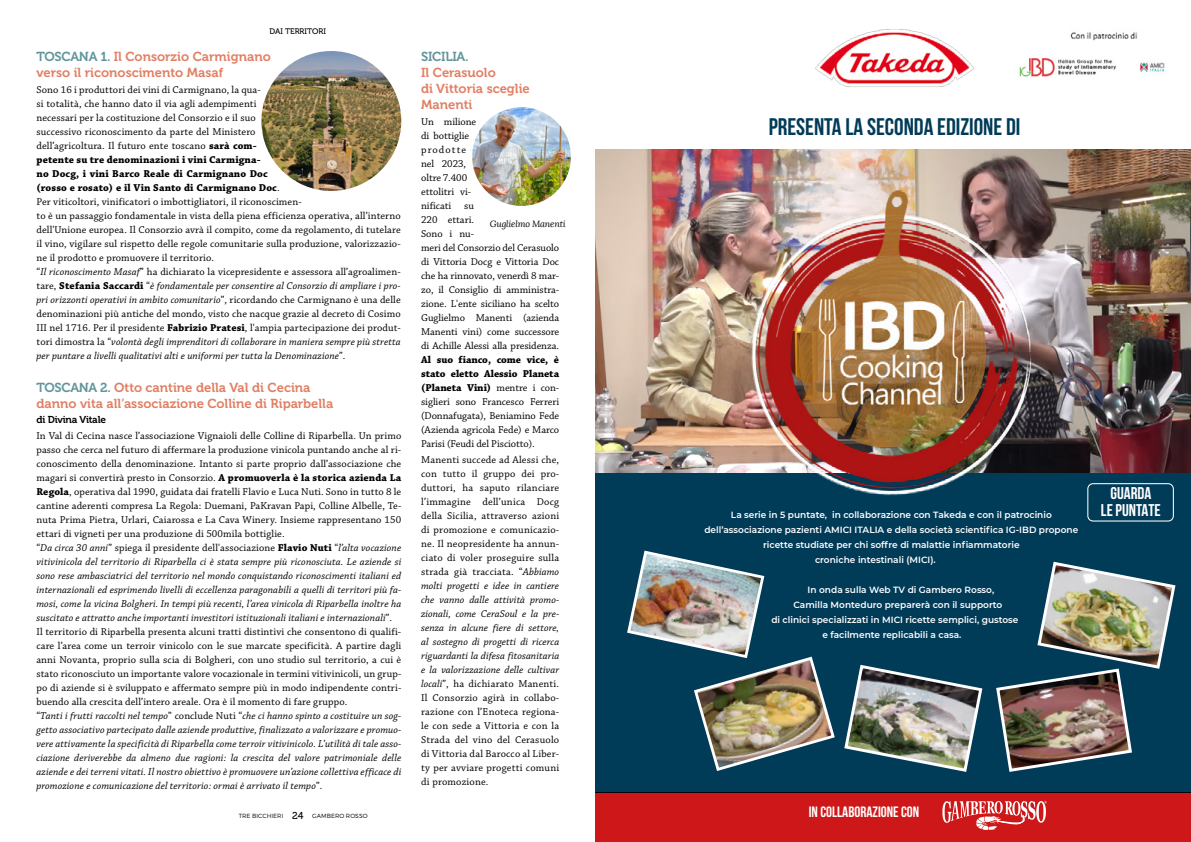
<style>
.page{position:relative;width:1191px;height:842px;background:#fff}
.page>*{position:absolute;margin:0;border:0;box-sizing:border-box;transform-origin:0 0}
.t1{font:700 24px "Bebas Neue";color:#003b58}
.t2{font:700 17px "Bebas Neue";color:#fff}
.t3{font:700 15px "Bebas Neue";color:#fff}
.t4{font:13px/16px "Museo 700";color:#e17f63}
.t5{font:13px "Museo 700";letter-spacing:-.02em;color:#61959b}
.t6{font:10.5px/14px "Chaparral Pro";letter-spacing:.01em;color:#000}
.t7{font:10px "Museo 700";letter-spacing:-.02em;color:#000}
.t8{font:600 9px "Montserrat";color:#fff}
.t9{font:italic 9px "Lora";letter-spacing:-.02em;color:#000}
.t10{font:8px "Museo 500";color:#000}
.t11{font:300 6px "Montserrat";letter-spacing:.01em;color:#000}
.s1{color:#61959b}
.s2{font-weight:700}
.s3{font-style:italic}
.s4{font-family:"Museo 500";font-weight:400;font-size:10px}
</style>
<div class="page">
<img style="left:472px;top:107px;width:99px;height:99px;border-radius:49px">
<img style="left:261px;top:51px;width:140px;height:140px;border-radius:70px">
<div style="left:595px;top:150px;width:596px;height:642px;background:#003b58"></div>
<img style="left:595px;top:150px;width:596px;height:322px">
<div style="left:595px;top:792px;width:596px;height:50px;background:#cd1719"></div>
<svg style="left:942px;top:801px;width:104px;height:29px"></svg>
<img style="left:815px;top:29px;width:160px;height:58px">
<div style="left:1087px;top:483px;width:86px;height:38px;border:1px solid #fff;border-radius:5px"></div>
<img style="left:736px;top:161px;width:310px;height:335px">
<img style="left:627px;top:550px;width:208px;height:221px">
<img style="left:996px;top:561px;width:180px;height:211px">
<img style="left:1019px;top:32px;width:146px;height:45px">
<img style="left:844px;top:664px;width:139px;height:108px">
<p class="t10" style="left:269px;top:27px;width:58px">DAI TERRITORI</p>
<p class="t4" style="left:37px;top:48px;width:236px"><span class="s1">TOSCANA 1.</span> Il Consorzio Carmignano verso il riconoscimento Masaf</p>
<p class="t6" style="left:37px;top:83px;width:366px">Sono 16 i produttori dei vini di Carmignano, la qua-<br>si totalità, che hanno dato il via agli adempimenti<br>necessari per la costituzione del Consorzio e il suo<br>successivo riconoscimento da parte del Ministero<br>dell’agricoltura. Il futuro ente toscano <span class="s2">sarà com-<br>petente su tre denominazioni i vini Carmigna-<br>no Docg, i vini Barco Reale di Carmignano Doc<br>(rosso e rosato) e il Vin Santo di Carmignano Doc</span>.<br>Per viticoltori, vinificatori o imbottigliatori, il riconoscimen-<br>to è un passaggio fondamentale in vista della piena efficienza operativa, all’interno dell'Unione europea. Il Consorzio avrà il compito, come da regolamento, di tutelare il vino, vigilare sul rispetto delle regole comunitarie sulla produzione, valorizzazio&shy;ne il prodotto e promuovere il territorio.<br>“<span class="s3">Il riconoscimento Masaf</span>” ha dichiarato la vicepresidente e assessora all’agroalimen&shy;tare, <span class="s2">Stefania Saccardi</span> “<span class="s3">è fondamentale per consentire al Consorzio di ampliare i pro&shy;pri orizzonti operativi in ambito comunitario</span>”, ricordando che Carmignano è una delle denominazioni più antiche del mondo, visto che nacque grazie al decreto di Cosimo III nel 1716. Per il presidente <span class="s2">Fabrizio Pratesi</span>, l'ampia partecipazione dei produt&shy;tori dimostra la “<span class="s3">volontà degli imprenditori di collaborare in maniera sempre più stretta per puntare a livelli qualitativi alti e uniformi per tutta la Denominazione</span>”.</p>
<p class="t4" style="left:36px;top:380px;width:298px"><span class="s1">TOSCANA 2.</span> Otto cantine della Val di Cecina danno vita all’associazione Colline di Riparbella</p>
<p class="t7" style="left:36px;top:414px;width:71px">di Divina Vitale</p>
<p class="t6" style="left:36px;top:429px;width:366px">In Val di Cecina nasce l’associazione Vignaioli delle Colline di Riparbella. Un primo passo che cerca nel futuro di affermare la produzione vinicola puntando anche al ri&shy;conoscimento della denominazione. Intanto si parte proprio dall’associazione che magari si convertirà presto in Consorzio. <span class="s2">A promuoverla è la storica azienda La Regola</span>, operativa dal 1990, guidata dai fratelli Flavio e Luca Nuti. Sono in tutto 8 le cantine aderenti compresa La Regola: Duemani, PaKravan Papi, Colline Albelle, Te&shy;nuta Prima Pietra, Urlari, Caiarossa e La Cava Winery. Insieme rappresentano 150 ettari di vigneti per una produzione di 500mila bottiglie.<br>“<span class="s3">Da circa 30 anni</span>” spiega il presidente dell'associazione <span class="s2">Flavio Nuti</span> “<span class="s3">l’alta vocazione vitivinicola del territorio di Riparbella ci è stata sempre più riconosciuta. Le aziende si sono rese ambasciatrici del territorio nel mondo conquistando riconoscimenti italiani ed internazionali ed esprimendo livelli di eccellenza paragonabili a quelli di territori più fa&shy;mosi, come la vicina Bolgheri. In tempi più recenti, l’area vinicola di Riparbella inoltre ha suscitato e attratto anche importanti investitori istituzionali italiani e internazionali</span>”.<br>Il territorio di Riparbella presenta alcuni tratti distintivi che consentono di qualifi&shy;care l’area come un terroir vinicolo con le sue marcate specificità. A partire dagli anni Novanta, proprio sulla scia di Bolgheri, con uno studio sul territorio, a cui è stato riconosciuto un importante valore vocazionale in termini vitivinicoli, un grup&shy;po di aziende si è sviluppato e affermato sempre più in modo indipendente contri&shy;buendo alla crescita dell’intero areale. Ora è il momento di fare gruppo.<br>“<span class="s3">Tanti i frutti raccolti nel tempo</span>” conclude Nuti “<span class="s3">che ci hanno spinto a costituire un sog&shy;getto associativo partecipato dalle aziende produttive, finalizzato a valorizzare e promuo&shy;vere attivamente la specificità di Riparbella come terroir vitivinicolo. L’utilità di tale asso&shy;ciazione deriverebbe da almeno due ragioni: la crescita del valore patrimoniale delle aziende e dei terreni vitati. Il nostro obiettivo è promuovere un’azione collettiva efficace di promozione e comunicazione del territorio: ormai è arrivato il tempo</span>”.</p>
<p class="t11" style="left:239px;top:812px;width:130px">TRE BICCHIERI <span class="s4">24</span> GAMBERO ROSSO</p>
<p class="t5" style="left:421px;top:49px;width:49px">SICILIA.</p>
<p class="t4" style="left:421px;top:64px;width:110px">Il Cerasuolo<br>di Vittoria sceglie<br>Manenti</p>
<p class="t6" style="left:421px;top:115px;width:140px">Un milione<br>di bottiglie<br>prodotte<br>nel 2023,<br>oltre 7.400<br>ettolitri vi-<br>nificati su<br>220 ettari.<br>Sono i nu-<br>meri del Consorzio del Cerasuolo di Vittoria Docg e Vittoria Doc che ha rinnovato, venerdì 8 mar&shy;zo, il Consiglio di amministra&shy;zione. L'ente siciliano ha scelto<br>Guglielmo Manenti (azienda<br>Manenti vini) come successore di Achille Alessi alla presidenza.</p>
<p class="t6" style="left:421px;top:353px;width:140px;text-align:justify"><span class="s2">Al suo fianco, come vice, è stato eletto Alessio Planeta (Planeta Vini)</span> mentre i con&shy;siglieri sono Francesco Ferreri (Donnafugata), Beniamino Fede (Azienda agricola Fede) e Marco Parisi (Feudi del Pisciotto).</p>
<p class="t6" style="left:421px;top:453px;width:140px;text-align:justify">Manenti succede ad Alessi che, con tutto il gruppo dei pro&shy;duttori, ha saputo rilanciare l’immagine dell’unica Docg della Sicilia, attraverso azioni di promozione e comunicazio&shy;ne. Il neopresidente ha annun&shy;ciato di voler proseguire sulla strada già tracciata. “<span class="s3">Abbiamo molti progetti e idee in cantiere che vanno dalle attività promo&shy;zionali, come CeraSoul e la pre&shy;senza in alcune fiere di settore, al sostegno di progetti di ricerca riguardanti la difesa fitosanitaria e la valorizzazione delle cultivar locali</span>”, ha dichiarato Manenti.<br>Il Consorzio agirà in collabo&shy;razione con l’Enoteca regiona&shy;le con sede a Vittoria e con la Strada del vino del Cerasuolo di Vittoria dal Barocco al Liber&shy;ty per avviare progetti comuni di promozione.</p>
<p class="t9" style="left:490px;top:219px;width:77px">Guglielmo Manenti</p>
<h1 class="t1" style="left:768px;top:114px;width:253px">PRESENTA LA SECONDA EDIZIONE DI</h1>
<h2 class="t2" style="left:1110px;top:483px;width:42px">GUARDA</h2>
<p class="t8" style="left:731px;top:509px;width:322px">La serie in 5 puntate, in collaborazione con Takeda e con il patrocinio</p>
<h2 class="t2" style="left:1101px;top:500px;width:61px">LE PUNTATE</h2>
<p class="t8" style="left:704px;top:524px;width:375px">dell’associazione pazienti AMICI ITALIA e della società scientifica IG-IBD propone</p>
<p class="t8" style="left:763px;top:539px;width:258px">ricette studiate per chi soffre di malattie infiammatorie</p>
<p class="t8" style="left:815px;top:554px;width:122px">croniche intestinali (MICI).</p>
<p class="t8" style="left:807px;top:584px;width:188px">In onda sulla Web TV di Gambero Rosso,</p>
<p class="t8" style="left:793px;top:599px;width:210px">Camilla Monteduro preparerà con il supporto</p>
<p class="t8" style="left:771px;top:614px;width:249px">di clinici specializzati in MICI ricette semplici, gustose</p>
<p class="t8" style="left:822px;top:629px;width:141px">e facilmente replicabili a casa.</p>
<h3 class="t3" style="left:808px;top:804px;width:112px">IN COLLABORAZIONE CON</h3>
</div>
